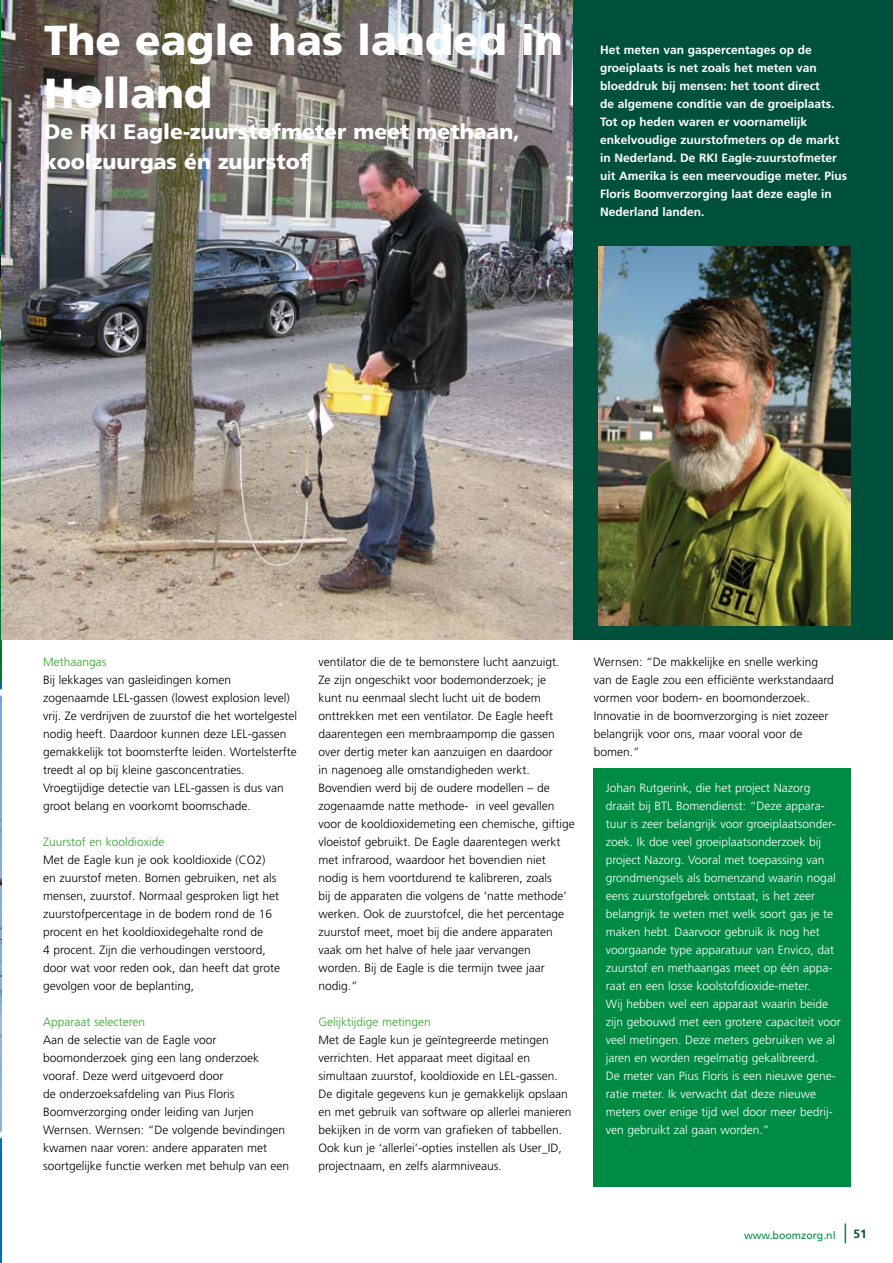
<style>
.page{position:relative;width:893px;height:1263px;background:#fff}
.page>*{position:absolute;margin:0;border:0;box-sizing:border-box;transform-origin:0 0}
.t1{font:900 42px/52.5px "Frutiger";color:#fff}
.t2{font:900 21px/30px "Frutiger";color:#fff}
.t3{font:300 12px/18px "Frutiger";color:#000}
.t4{font:300 12px/18px "Frutiger";color:#fff}
.t5{font:700 12px/18px "Frutiger";color:#fff}
.t6{font:300 12px "Frutiger";color:#35a32c}
.t7{font:700 12px "Frutiger";color:#00513c}
.t8{font:10.5px "Frutiger";color:#008b45}
</style>
<div class="page">
<svg style="left:845px;top:1223px;width:1px;height:20px"></svg>
<img style="left:0;top:0;width:2px;height:1263px">
<img style="left:2px;top:0;width:571px;height:639px">
<div style="left:573px;top:0;width:320px;height:639px;background:#00513c"></div>
<div style="left:593px;top:767px;width:257px;height:419px;background:#008b45"></div>
<img style="left:599px;top:247px;width:251px;height:379px">
<h1 class="t1" style="left:44px;top:14px;width:520px">The eagle has landed in<br>Holland</h1>
<h2 class="t2" style="left:44px;top:117px;width:477px">De RKI Eagle-zuurstofmeter meet methaan, koolzuurgas én zuurstof</h2>
<p class="t5" style="left:600px;top:41px;width:248px">Het meten van gaspercentages op de groeiplaats is net zoals het meten van bloeddruk bij mensen: het toont direct<br>de algemene conditie van de groeiplaats.<br>Tot op heden waren er voornamelijk enkelvoudige zuurstofmeters op de markt in Nederland. De RKI Eagle-zuurstofmeter uit Amerika is een meervoudige meter. Pius Floris Boomverzorging laat deze eagle in Nederland landen.</p>
<p class="t6" style="left:43px;top:655px;width:65px">Methaangas</p>
<p class="t3" style="left:43px;top:671px;width:256px">Bij lekkages van gasleidingen komen zogenaamde LEL-gassen (lowest explosion level) vrij. Ze verdrijven de zuurstof die het wortelgestel nodig heeft. Daardoor kunnen deze LEL-gassen gemakkelijk tot boomsterfte leiden. Wortelsterfte treedt al op bij kleine gasconcentraties.<br>Vroegtijdige detectie van LEL-gassen is dus van groot belang en voorkomt boomschade.</p>
<p class="t6" style="left:43px;top:835px;width:123px">Zuurstof en kooldioxide</p>
<p class="t3" style="left:43px;top:851px;width:238px">Met de Eagle kun je ook kooldioxide (CO2) en zuurstof meten. Bomen gebruiken, net als mensen, zuurstof. Normaal gesproken ligt het zuurstofpercentage in de bodem rond de 16 procent en het kooldioxidegehalte rond de<br>4 procent. Zijn die verhoudingen verstoord, door wat voor reden ook, dan heeft dat grote gevolgen voor de beplanting,</p>
<p class="t6" style="left:43px;top:1015px;width:104px">Apparaat selecteren</p>
<p class="t3" style="left:43px;top:1031px;width:248px">Aan de selectie van de Eagle voor boomonderzoek ging een lang onderzoek vooraf. Deze werd uitgevoerd door<br>de onderzoeksafdeling van Pius Floris Boomverzorging onder leiding van Jurjen Wernsen. Wernsen: “De volgende bevindingen kwamen naar voren: andere apparaten met soortgelijke functie werken met behulp van een</p>
<p class="t3" style="left:318px;top:653px;width:258px">ventilator die de te bemonstere lucht aanzuigt.<br>Ze zijn ongeschikt voor bodemonderzoek; je<br>kunt nu eenmaal slecht lucht uit de bodem onttrekken met een ventilator. De Eagle heeft daarentegen een membraampomp die gassen over dertig meter kan aanzuigen en daardoor<br>in nagenoeg alle omstandigheden werkt.<br>Bovendien werd bij de oudere modellen – de zogenaamde natte methode- in veel gevallen voor de kooldioxidemeting een chemische, giftige vloeistof gebruikt. De Eagle daarentegen werkt met infrarood, waardoor het bovendien niet nodig is hem voortdurend te kalibreren, zoals<br>bij de apparaten die volgens de ‘natte methode’ werken. Ook de zuurstofcel, die het percentage zuurstof meet, moet bij die andere apparaten vaak om het halve of hele jaar vervangen worden. Bij de Eagle is die termijn twee jaar nodig.”</p>
<p class="t6" style="left:318px;top:1015px;width:114px">Gelijktijdige metingen</p>
<p class="t3" style="left:318px;top:1031px;width:255px">Met de Eagle kun je geïntegreerde metingen verrichten. Het apparaat meet digitaal en simultaan zuurstof, kooldioxide en LEL-gassen.<br>De digitale gegevens kun je gemakkelijk opslaan en met gebruik van software op allerlei manieren bekijken in de vorm van grafieken of tabbellen.<br>Ook kun je ‘allerlei’-opties instellen als User_ID, projectnaam, en zelfs alarmniveaus.</p>
<p class="t3" style="left:594px;top:653px;width:242px">Wernsen: “De makkelijke en snelle werking van de Eagle zou een efficiënte werkstandaard vormen voor bodem- en boomonderzoek.<br>Innovatie in de boomverzorging is niet zozeer belangrijk voor ons, maar vooral voor de bomen.”</p>
<p class="t4" style="left:606px;top:779px;width:236px">Johan Rutgerink, die het project Nazorg draait bij BTL Bomendienst: “Deze appara&shy;tuur is zeer belangrijk voor groeiplaatsonder&shy;zoek. Ik doe veel groeiplaatsonderzoek bij project Nazorg. Vooral met toepassing van grondmengsels als bomenzand waarin nogal eens zuurstofgebrek ontstaat, is het zeer belangrijk te weten met welk soort gas je te maken hebt. Daarvoor gebruik ik nog het voorgaande type apparatuur van Envico, dat zuurstof en methaangas meet op één appa&shy;raat en een losse koolstofdioxide-meter.<br>Wij hebben wel een apparaat waarin beide zijn gebouwd met een grotere capaciteit voor veel metingen. Deze meters gebruiken we al jaren en worden regelmatig gekalibreerd.<br>De meter van Pius Floris is een nieuwe gene&shy;ratie meter. Ik verwacht dat deze nieuwe meters over enige tijd wel door meer bedrij&shy;ven gebruikt zal gaan worden.”</p>
<p class="t8" style="left:744px;top:1229px;width:93px">www.boomzorg.nl</p>
<p class="t7" style="left:853px;top:1227px;width:15px">51</p>
</div>
